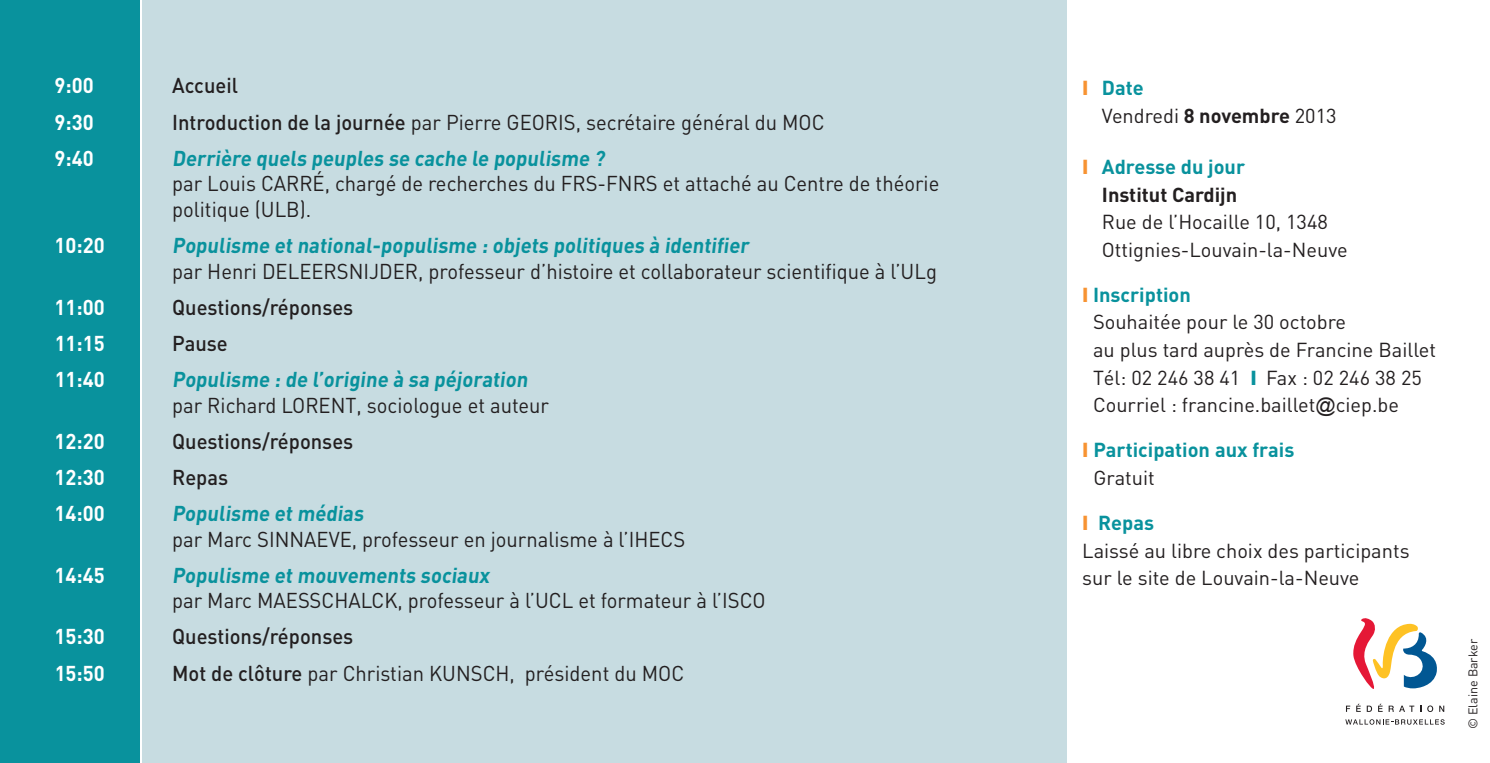
<style>
.page{position:relative;width:1490px;height:763px;background:#fff}
.page>*{position:absolute;margin:0;border:0;box-sizing:border-box;transform-origin:0 0}
.t1{font:21.25px/25.5px "DIN";color:#231f20;scale:.95 1}
.t2{font:700 21.25px "DIN";color:#09929d;scale:.95 1}
.t3{font:500 21.25px "DIN";color:#231f20;scale:.95 1}
.t4{font:700 21.25px "DIN";color:#fff;scale:.95 1}
.t5{font:20px/27.5px "DIN";color:#231f20}
.t6{font:700 20px/27.5px "DIN";color:#231f20;text-align:center}
.t7{font:700 20px/27.5px "DIN";color:#09929d}
.t8{font:12.5px "DIN";color:#231f20}
.s1{font-weight:500}
.s2{color:#09929d}
.s3{font-weight:900;color:#f79332}
.s4{font-weight:700;color:#09929d}
.s5{font-weight:700}
.s6{font-weight:900;color:#09929d}
.s7{font-family:"Arial"}
.s8{font-weight:400;color:#231f20}
</style>
<div class="page">
<div style="left:142px;top:0;width:924px;height:762px;background:#c7dce1"></div>
<div style="left:0;top:0;width:140px;height:762px;background:#09929d"></div>
<svg style="left:1346px;top:705px;width:4px;height:6px"></svg>
<svg style="left:1356px;top:703px;width:4px;height:8px"></svg>
<svg style="left:1366px;top:705px;width:6px;height:6px"></svg>
<svg style="left:1378px;top:703px;width:4px;height:8px"></svg>
<svg style="left:1388px;top:705px;width:26px;height:6px"></svg>
<svg style="left:1427px;top:705px;width:6px;height:6px"></svg>
<svg style="left:1439px;top:705px;width:5px;height:6px"></svg>
<svg style="left:1345px;top:719px;width:99px;height:5px"></svg>
<svg style="left:1353px;top:618px;width:84px;height:71px"></svg>
<p class="t4" style="left:55px;top:72px;width:43px">9:00</p>
<p class="t3" style="left:172px;top:72px;width:71px">Accueil</p>
<p class="t4" style="left:55px;top:108px;width:43px">9:30</p>
<p class="t1" style="left:172px;top:109px;width:688px"><span class="s1">Introduction de la journée</span> par Pierre GEORIS, secrétaire général du MOC</p>
<p class="t4" style="left:55px;top:144px;width:43px">9:40</p>
<p class="t2" style="left:172px;top:144px;width:460px">Derrière quels peuples se cache le populisme ?</p>
<p class="t1" style="left:172px;top:170px;width:809px">par Louis CARRÉ, chargé de recherches du FRS-FNRS et attaché au Centre de théorie politique (ULB).</p>
<p class="t4" style="left:55px;top:231px;width:105px">10:20 <span class="s2">P</span></p>
<p class="t2" style="left:185px;top:231px;width:599px">opulisme et national-populisme : objets politiques à identifier</p>
<p class="t1" style="left:172px;top:257px;width:806px">par Henri DELEERSNIJDER, professeur d’histoire et collaborateur scientifique à l’ULg</p>
<p class="t4" style="left:55px;top:293px;width:54px">11:00</p>
<p class="t3" style="left:172px;top:293px;width:192px">Questions/réponses</p>
<p class="t4" style="left:55px;top:329px;width:54px">11:15</p>
<p class="t3" style="left:172px;top:329px;width:60px">Pause</p>
<p class="t4" style="left:55px;top:365px;width:105px">11:40 <span class="s2">P</span></p>
<p class="t2" style="left:185px;top:365px;width:366px">opulisme : de l’origine à sa péjoration</p>
<p class="t1" style="left:172px;top:391px;width:398px">par Richard LORENT, sociologue et auteur</p>
<p class="t4" style="left:55px;top:427px;width:54px">12:20</p>
<p class="t3" style="left:172px;top:427px;width:192px">Questions/réponses</p>
<p class="t4" style="left:55px;top:463px;width:54px">12:30</p>
<p class="t3" style="left:172px;top:463px;width:60px">Repas</p>
<p class="t4" style="left:55px;top:499px;width:54px">14:00</p>
<p class="t2" style="left:172px;top:499px;width:206px">Populisme et médias</p>
<p class="t1" style="left:172px;top:525px;width:542px">par Marc SINNAEVE, professeur en journalisme à l’IHECS</p>
<p class="t4" style="left:55px;top:561px;width:54px">14:45</p>
<p class="t2" style="left:172px;top:561px;width:339px">Populisme et mouvements sociaux</p>
<p class="t1" style="left:172px;top:587px;width:626px">par Marc MAESSCHALCK, professeur à l’UCL et formateur à l’ISCO</p>
<p class="t4" style="left:55px;top:622px;width:54px">15:30</p>
<p class="t3" style="left:172px;top:622px;width:192px">Questions/réponses</p>
<p class="t4" style="left:55px;top:658px;width:54px">15:50</p>
<p class="t1" style="left:172px;top:659px;width:540px"><span class="s1">Mot de clôture</span> par Christian KUNSCH, président du MOC</p>
<p class="t5" style="left:1102px;top:74px;width:236px;text-indent:-20px"><span class="s3">I</span> <span class="s4">Date<br></span>Vendredi <span class="s5">8 novembre</span> 2013</p>
<p class="t6" style="left:1082px;top:152px;width:164px"><span class="s3">I</span> <span class="s2">Adresse du jour<br></span>I nstitut Cardijn</p>
<p class="t5" style="left:1102px;top:207px;width:247px">Rue de l’Hocaille 10, 1348<br>Ottignies-Louvain-la-Neuve</p>
<p class="t5" style="left:1093px;top:280px;width:344px;text-indent:-11px"><span class="s3">I</span> <span class="s4">I nscription<br></span>Souhaitée pour le 30 octobre<br>au plus tard auprès de Francine Baillet<br>Tél: 02 246 38 41 <span class="s6">I</span> Fax : 02 246 38 25<br>Courriel : francine.baillet<span class="s7">@</span>ciep.be</p>
<p class="t7" style="left:1093px;top:435px;width:202px;text-indent:-11px"><span class="s3">I</span> Participation aux frais<br><span class="s8">Gratuit</span></p>
<p class="t5" style="left:1082px;top:508px;width:329px"><span class="s3">I</span> <span class="s4">Repas<br></span>Laissé au libre choix des participants sur le site de Louvain-la-Neuve</p>
<p class="t8" style="left:1465px;top:728px;width:92px;rotate:-90deg">© Elaine Barker</p>
</div>
